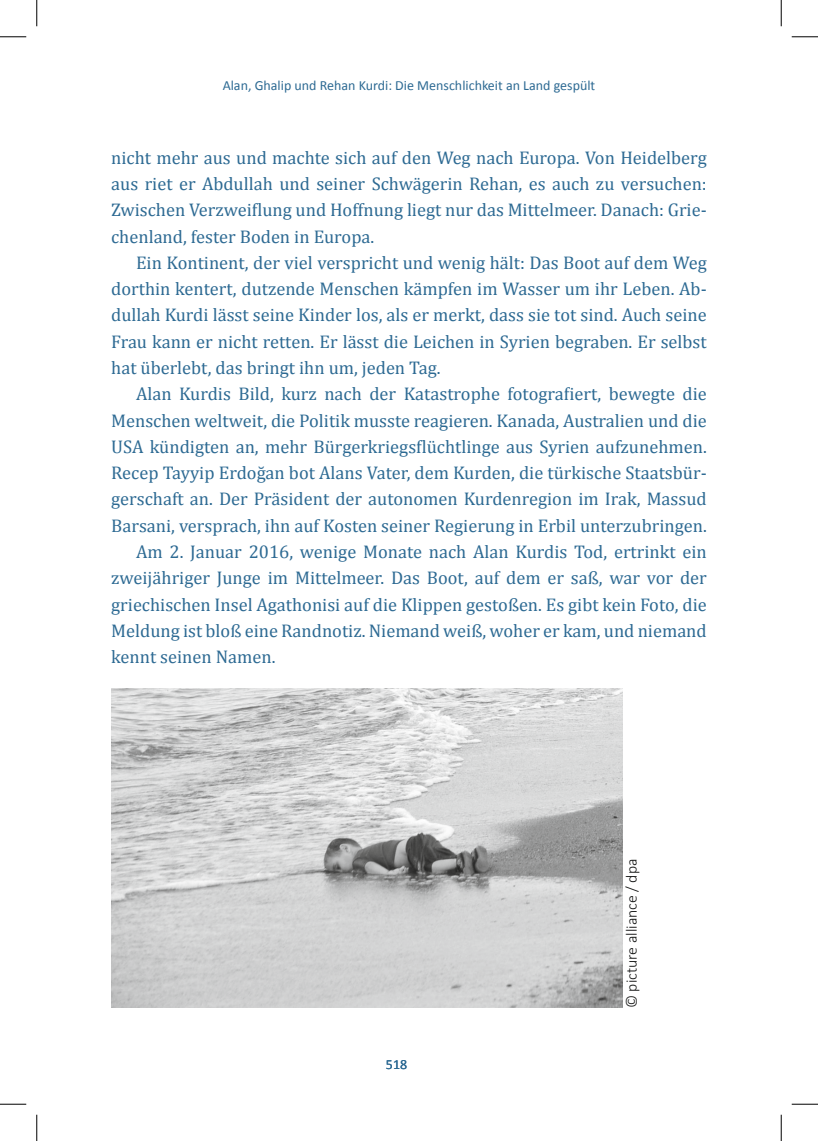
<style>
.page{position:relative;width:818px;height:1141px;background:#fff}
.page>*{position:absolute;margin:0;border:0;box-sizing:border-box;transform-origin:0 0}
.t1{font:18.38px/26.2px "Cambria";color:#2d6a93;text-align:justify}
.t2{font:300 15.75px "Calibri";color:#131413}
.t3{font:14px "Calibri";color:#2d6a93}
</style>
<div class="page">
<img style="left:111px;top:688px;width:511px;height:318px">
<svg style="left:0;top:36px;width:26px;height:1px"></svg>
<svg style="left:791px;top:36px;width:27px;height:1px"></svg>
<svg style="left:0;top:1103px;width:26px;height:1px"></svg>
<svg style="left:791px;top:1103px;width:27px;height:1px"></svg>
<svg style="left:36px;top:0;width:1px;height:26px"></svg>
<svg style="left:36px;top:1114px;width:1px;height:26px"></svg>
<svg style="left:781px;top:0;width:1px;height:26px"></svg>
<svg style="left:781px;top:1114px;width:1px;height:26px"></svg>
<p class="t3" style="left:231px;top:80px;width:366px">ini, Ghniipa inaRkhniaK rnin Dika kisuhiiuhckitania ninankspüit</p>
<p class="t1" style="left:111px;top:144px;width:597px">nicht mehr aus und machte sich auf den Weg nach Europa. Von Heidelberg aus riet er Abdullah und seiner Schwägerin Rehan, es auch zu versuchen:<br>Zwischen Verzweiflung und Hoffnung liegt nur das Mittelmeer. Danach: Grie&shy;chenland, fester Boden in Europa.</p>
<p class="t1" style="left:111px;top:249px;width:597px;text-indent:25px">Ein Kontinent, der viel verspricht und wenig hält: Das Boot auf dem Weg dorthin kentert, dutzende Menschen kämpfen im Wasser um ihr Leben. Ab&shy;dullah Kurdi lässt seine Kinder los, als er merkt, dass sie tot sind. Auch seine Frau kann er nicht retten. Er lässt die Leichen in Syrien begraben. Er selbst hat überlebt, das bringt ihn um, jeden Tag.</p>
<p class="t1" style="left:136px;top:380px;width:572px">Alan Kurdis Bild, kurz nach der Katastrophe fotografiert, bewegte die</p>
<p class="t1" style="left:111px;top:406px;width:597px">Menschen weltweit, die Politik musste reagieren. Kanada, Australien und die</p>
<p class="t1" style="left:111px;top:433px;width:597px">USA kündigten an, mehr Bürgerkriegsflüchtlinge aus Syrien aufzunehmen.</p>
<p class="t1" style="left:111px;top:459px;width:597px">Recep Tayyip Erdoğan bot Alans Vater, dem Kurden, die türkische Staatsbür-</p>
<p class="t1" style="left:111px;top:485px;width:597px">gerschaft an. Der Präsident der autonomen Kurdenregion im Irak, Massud</p>
<p class="t1" style="left:111px;top:511px;width:597px">Barsani, versprach, ihn auf Kosten seiner Regierung in Erbil unterzubringen.</p>
<p class="t1" style="left:136px;top:538px;width:572px">Am 2. Januar 2016, wenige Monate nach Alan Kurdis Tod, ertrinkt ein</p>
<p class="t1" style="left:111px;top:564px;width:597px">zweijähriger Junge im Mittelmeer. Das Boot, auf dem er saß, war vor der</p>
<p class="t1" style="left:111px;top:590px;width:597px">griechischen Insel Agathonisi auf die Klippen gestoßen. Es gibt kein Foto, die</p>
<p class="t1" style="left:111px;top:616px;width:597px">Meldung ist bloß eine Randnotiz. Niemand weiß, woher er kam, und niemand</p>
<p class="t1" style="left:111px;top:643px;width:166px">kennt seinen Namen.</p>
<p class="t3" style="left:386px;top:1058px;width:23px">518</p>
<p class="t2" style="left:625px;top:1008px;width:151px;rotate:-90deg">© picture alliance / dpa</p>
</div>
